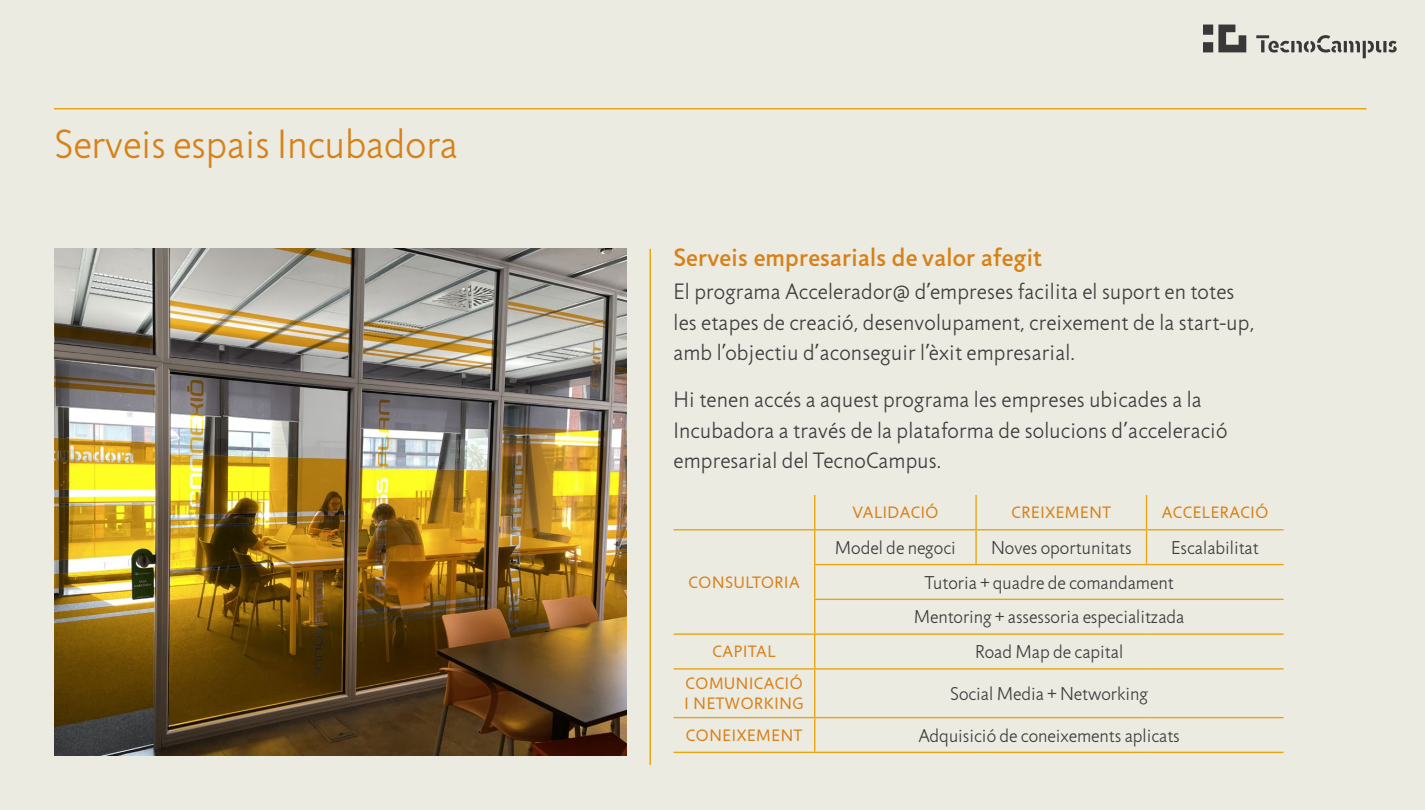
<style>
.page{position:relative;width:1425px;height:810px;background:#ecebe2}
.page>*{position:absolute;margin:0;border:0;box-sizing:border-box;transform-origin:0 0}
.t1{font:300 41.17px "Jigsaw";color:#d78118}
.t2{font:500 25.5px "Jigsaw";letter-spacing:.01em;color:#d78118}
.t3{font:300 22.5px/30.5px "Jigsaw";letter-spacing:.01em;color:#3e3e3f}
.t4{font:300 18.75px "Jigsaw";color:#3e3e3f}
.t5{font:16.73px/19.5px "Jigsaw";letter-spacing:.04em;color:#d78118}
</style>
<div class="page">
<svg style="left:1256px;top:35px;width:141px;height:23px"></svg>
<svg style="left:1203px;top:25px;width:43px;height:27px"></svg>
<hr style="left:54px;top:108px;width:1312px;height:2px;background:#e7a512">
<img style="left:54px;top:249px;width:573px;height:507px">
<hr style="left:814px;top:495px;width:1px;height:34px;background:#e7a512">
<hr style="left:975px;top:495px;width:2px;height:34px;background:#e7a512">
<hr style="left:1146px;top:495px;width:1px;height:34px;background:#e7a512">
<hr style="left:674px;top:529px;width:141px;height:1px;background:#e7a512">
<hr style="left:815px;top:529px;width:161px;height:1px;background:#e7a512">
<hr style="left:814px;top:530px;width:1px;height:34px;background:#e7a512">
<hr style="left:976px;top:529px;width:171px;height:1px;background:#e7a512">
<hr style="left:975px;top:530px;width:2px;height:34px;background:#e7a512">
<hr style="left:1147px;top:529px;width:137px;height:1px;background:#e7a512">
<hr style="left:1146px;top:530px;width:1px;height:34px;background:#e7a512">
<hr style="left:814px;top:564px;width:162px;height:1px;background:#e7a512">
<hr style="left:814px;top:565px;width:1px;height:34px;background:#e7a512">
<hr style="left:976px;top:564px;width:171px;height:1px;background:#e7a512">
<hr style="left:1147px;top:564px;width:137px;height:1px;background:#e7a512">
<hr style="left:814px;top:599px;width:162px;height:1px;background:#e7a512">
<hr style="left:814px;top:600px;width:1px;height:33px;background:#e7a512">
<hr style="left:976px;top:599px;width:171px;height:1px;background:#e7a512">
<hr style="left:1147px;top:599px;width:137px;height:1px;background:#e7a512">
<hr style="left:674px;top:633px;width:141px;height:2px;background:#e7a512">
<hr style="left:815px;top:633px;width:161px;height:2px;background:#e7a512">
<hr style="left:814px;top:635px;width:1px;height:33px;background:#e7a512">
<hr style="left:976px;top:633px;width:171px;height:2px;background:#e7a512">
<hr style="left:1147px;top:633px;width:137px;height:2px;background:#e7a512">
<hr style="left:674px;top:668px;width:141px;height:2px;background:#e7a512">
<hr style="left:815px;top:668px;width:161px;height:2px;background:#e7a512">
<hr style="left:814px;top:670px;width:1px;height:47px;background:#e7a512">
<hr style="left:976px;top:668px;width:171px;height:2px;background:#e7a512">
<hr style="left:1147px;top:668px;width:137px;height:2px;background:#e7a512">
<hr style="left:674px;top:717px;width:141px;height:1px;background:#e7a512">
<hr style="left:815px;top:717px;width:161px;height:1px;background:#e7a512">
<hr style="left:814px;top:718px;width:1px;height:34px;background:#e7a512">
<hr style="left:976px;top:717px;width:171px;height:1px;background:#e7a512">
<hr style="left:1147px;top:717px;width:137px;height:1px;background:#e7a512">
<hr style="left:674px;top:752px;width:141px;height:1px;background:#e7a512">
<hr style="left:815px;top:752px;width:161px;height:1px;background:#e7a512">
<hr style="left:976px;top:752px;width:171px;height:1px;background:#e7a512">
<hr style="left:1147px;top:752px;width:137px;height:1px;background:#e7a512">
<hr style="left:650px;top:249px;width:1px;height:516px;background:#e7a512">
<h1 class="t1" style="left:54px;top:122px;width:406px">Serveis espais Incubadora</h1>
<p class="t2" style="left:674px;top:243px;width:370px">Serveis empresarials de valor afegit</p>
<p class="t3" style="left:674px;top:277px;width:582px">El programa Accelerador@ d’empreses facilita el suport en totes les etapes de creació, desenvolupament, creixement de la start-up, amb l’objectiu d’aconseguir l’èxit empresarial.</p>
<p class="t3" style="left:674px;top:385px;width:556px">Hi tenen accés a aquest programa les empreses ubicades a la<br>Incubadora a través de la plataforma de solucions d’acceleració empresarial del TecnoCampus.</p>
<p class="t5" style="left:852px;top:504px;width:88px">VALIDACIÓ</p>
<p class="t5" style="left:1012px;top:504px;width:101px">CREIXEMENT</p>
<p class="t5" style="left:1162px;top:504px;width:108px">ACCELERACIÓ</p>
<p class="t5" style="left:688px;top:573px;width:113px">CONSULTORIA</p>
<p class="t4" style="left:835px;top:537px;width:122px">Model de negoci</p>
<p class="t4" style="left:991px;top:537px;width:142px">Noves oportunitats</p>
<p class="t4" style="left:1171px;top:537px;width:89px">Escalabilitat</p>
<p class="t4" style="left:925px;top:572px;width:250px">Tutoria + quadre de comandament</p>
<p class="t4" style="left:914px;top:607px;width:272px">Mentoring + assessoria especialitzada</p>
<p class="t5" style="left:713px;top:643px;width:64px">CAPITAL</p>
<p class="t4" style="left:975px;top:642px;width:150px">Road Map de capital</p>
<p class="t5" style="left:685px;top:675px;width:121px">COMUNICACIÓ<br>I NETWORKING</p>
<p class="t4" style="left:950px;top:683px;width:199px">Social Media + Networking</p>
<p class="t5" style="left:686px;top:726px;width:118px">CONEIXEMENT</p>
<p class="t4" style="left:918px;top:725px;width:263px">Adquisició de coneixements aplicats</p>
</div>
